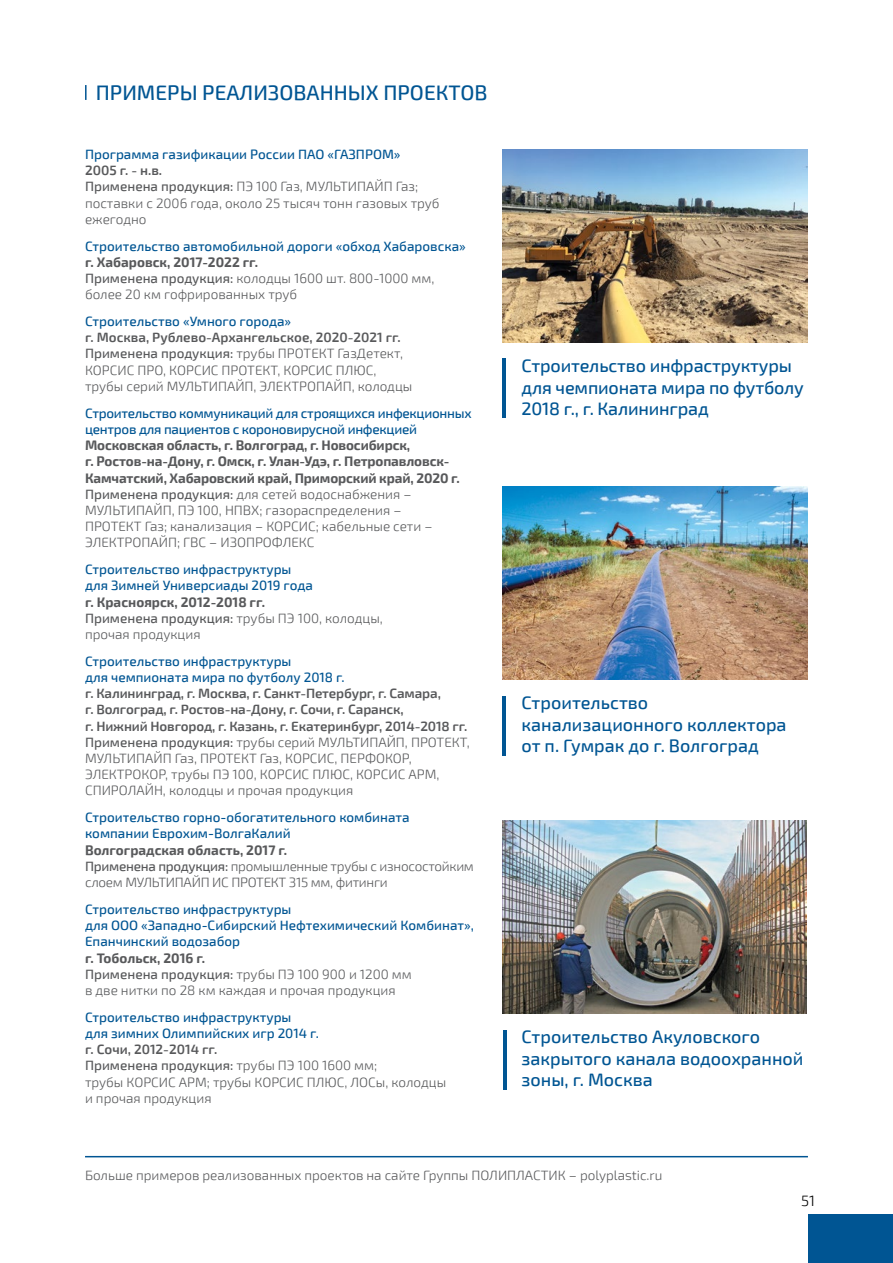
<style>
.page{position:relative;width:893px;height:1263px;background:#fff}
.page>*{position:absolute;margin:0;border:0;box-sizing:border-box;transform-origin:0 0}
.t1{font:500 21px "Exo 2";color:#005593}
.t2{font:500 18px/21.6px "Exo 2";color:#005593}
.t3{font:300 15px "Exo 2";color:#000}
.t4{font:300 13.5px/16.2px "Exo 2";color:#58595b}
.t5{font:500 13.5px/16.2px "Exo 2";color:#005593}
.t6{font:600 13.5px/16.2px "Exo 2";letter-spacing:-.01em;color:#58595b}
.t7{font:700 13.5px/16.2px "Exo 2";letter-spacing:-.01em;color:#58595b}
.t8{font:300 13.5px/16.2px "Exo 2";letter-spacing:-.02em;color:#58595b}
.t9{font:500 13.5px/16.2px "Exo 2";letter-spacing:-.02em;color:#005593}
.s1{font-weight:600}
.s2{font-weight:500}
.s3{font-weight:700}
.s4{font-weight:300}
</style>
<div class="page">
<div style="left:808px;top:1214px;width:85px;height:49px;background:#005593"></div>
<hr style="left:85px;top:1156px;width:723px;height:1px;background:#005593">
<svg style="left:85px;top:85px;width:2px;height:15px"></svg>
<hr style="left:502px;top:358px;width:4px;height:60px;background:#005593">
<img style="left:502px;top:150px;width:306px;height:192px">
<hr style="left:502px;top:697px;width:4px;height:59px;background:#005593">
<img style="left:502px;top:487px;width:306px;height:192px">
<hr style="left:503px;top:1030px;width:3px;height:60px;background:#005593">
<img style="left:502px;top:821px;width:305px;height:192px">
<h1 class="t1" style="left:96px;top:80px;width:393px">ПРИМЕРЫ РЕАЛИЗОВАННЫХ ПРОЕКТОВ</h1>
<p class="t5" style="left:85px;top:146px;width:317px">Программа газификации России ПАО «ГАЗПРОМ»</p>
<p class="t4" style="left:85px;top:163px;width:356px"><span class="s1">2005 г. - н.в.<br></span><span class="s2">Применена продукция:</span> ПЭ 100 Газ, МУЛЬТИПАЙП Газ; поставки с 2006 года, около 25 тысяч тонн газовых труб ежегодно</p>
<p class="t5" style="left:85px;top:238px;width:382px">Строительство автомобильной дороги «обход Хабаровска»</p>
<p class="t4" style="left:85px;top:254px;width:351px"><span class="s3">г. Хабаровск, 2017-2022 гг.<br></span><span class="s2">Применена продукция:</span> колодцы 1600 шт. 800-1000 мм, более 20 км гофрированных труб</p>
<p class="t5" style="left:85px;top:313px;width:208px">Строительство «Умного города»</p>
<p class="t4" style="left:85px;top:330px;width:329px"><span class="s1">г. Москва, Рублево-Архангельское, 2020-2021 гг.<br></span><span class="s2">Применена продукция:</span> трубы ПРОТЕКТ ГазДетект, КОРСИС ПРО, КОРСИС ПРОТЕКТ, КОРСИС ПЛЮС, трубы серий МУЛЬТИПАЙП, ЭЛЕКТРОПАЙП, колодцы</p>
<p class="t9" style="left:85px;top:405px;width:388px">Строительство коммуникаций для строящихся инфекционных центров для пациентов с короновирусной инфекцией</p>
<p class="t7" style="left:85px;top:438px;width:376px">Московская область, г. Волгоград, г. Новосибирск,<br>г. Ростов-на-Дону, г. Омск, г. Улан-Удэ, г. Петропавловск-Камчатский, Хабаровский край, Приморский край, 2020 г.<br><span class="s2">Применена продукция:</span> <span class="s4">для сетей водоснабжения – МУЛЬТИПАЙП, ПЭ 100, НПВХ; газораспределения – ПРОТЕКТ Газ; канализация – КОРСИС; кабельные сети – ЭЛЕКТРОПАЙП; ГВС – ИЗОПРОФЛЕКС</span></p>
<p class="t5" style="left:85px;top:562px;width:229px">Строительство инфраструктуры для Зимней Универсиады 2019 года</p>
<p class="t4" style="left:85px;top:594px;width:299px"><span class="s3">г. Красноярск, 2012-2018 гг.<br></span><span class="s2">Применена продукция:</span> трубы ПЭ 100, колодцы, прочая продукция</p>
<p class="t5" style="left:85px;top:653px;width:261px">Строительство инфраструктуры<br>для чемпионата мира по футболу 2018 г.</p>
<p class="t6" style="left:85px;top:686px;width:386px">г. Калининград, г. Москва, г. Санкт-Петербург, г. Самара,<br>г. Волгоград, г. Ростов-на-Дону, г. Сочи, г. Саранск,<br>г. Нижний Новгород, г. Казань, г. Екатеринбург, 2014-2018 гг.<br><span class="s2">Применена продукция:</span> <span class="s4">трубы серий МУЛЬТИПАЙП, ПРОТЕКТ, МУЛЬТИПАЙП Газ, ПРОТЕКТ Газ, КОРСИС, ПЕРФОКОР, ЭЛЕКТРОКОР, трубы ПЭ 100, КОРСИС ПЛЮС, КОРСИС АРМ, СПИРОЛАЙН, колодцы и прочая продукция</span></p>
<p class="t5" style="left:85px;top:810px;width:326px">Строительство горно-обогатительного комбината компании Еврохим-ВолгаКалий</p>
<p class="t8" style="left:85px;top:842px;width:390px"><span class="s3">Волгоградская область, 2017 г.<br></span><span class="s2">Применена продукция:</span> промышленные трубы с износостойким слоем МУЛЬТИПАЙП ИС ПРОТЕКТ 315 мм, фитинги</p>
<p class="t5" style="left:85px;top:901px;width:390px">Строительство инфраструктуры<br>для ООО «Западно-Сибирский Нефтехимический Комбинат»,<br>Епанчинский водозабор</p>
<p class="t4" style="left:85px;top:950px;width:328px"><span class="s3">г. Тобольск, 2016 г.<br></span><span class="s2">Применена продукция:</span> трубы ПЭ 100 900 и 1200 мм в две нитки по 28 км каждая и прочая продукция</p>
<p class="t5" style="left:85px;top:1009px;width:235px">Строительство инфраструктуры<br>для зимних Олимпийских игр 2014 г.</p>
<p class="t4" style="left:85px;top:1041px;width:363px"><span class="s1">г. Сочи, 2012-2014 гг.<br></span><span class="s2">Применена продукция:</span> трубы ПЭ 100 1600 мм;<br>трубы КОРСИС АРМ; трубы КОРСИС ПЛЮС, ЛОСы, колодцы и прочая продукция</p>
<h2 class="t2" style="left:521px;top:355px;width:284px">Строительство инфраструктуры для чемпионата мира по футболу<br>2018 г., г. Калининград</h2>
<h2 class="t2" style="left:521px;top:692px;width:267px">Строительство канализационного коллектора от п. Гумрак до г. Волгоград</h2>
<h2 class="t2" style="left:521px;top:1026px;width:283px">Строительство Акуловского закрытого канала водоохранной зоны, г. Москва</h2>
<p class="t4" style="left:85px;top:1168px;width:579px">Больше примеров реализованных проектов на сайте Группы ПОЛИПЛАСТИК – polyplastic.ru</p>
<p class="t3" style="left:801px;top:1192px;width:15px">51</p>
</div>
